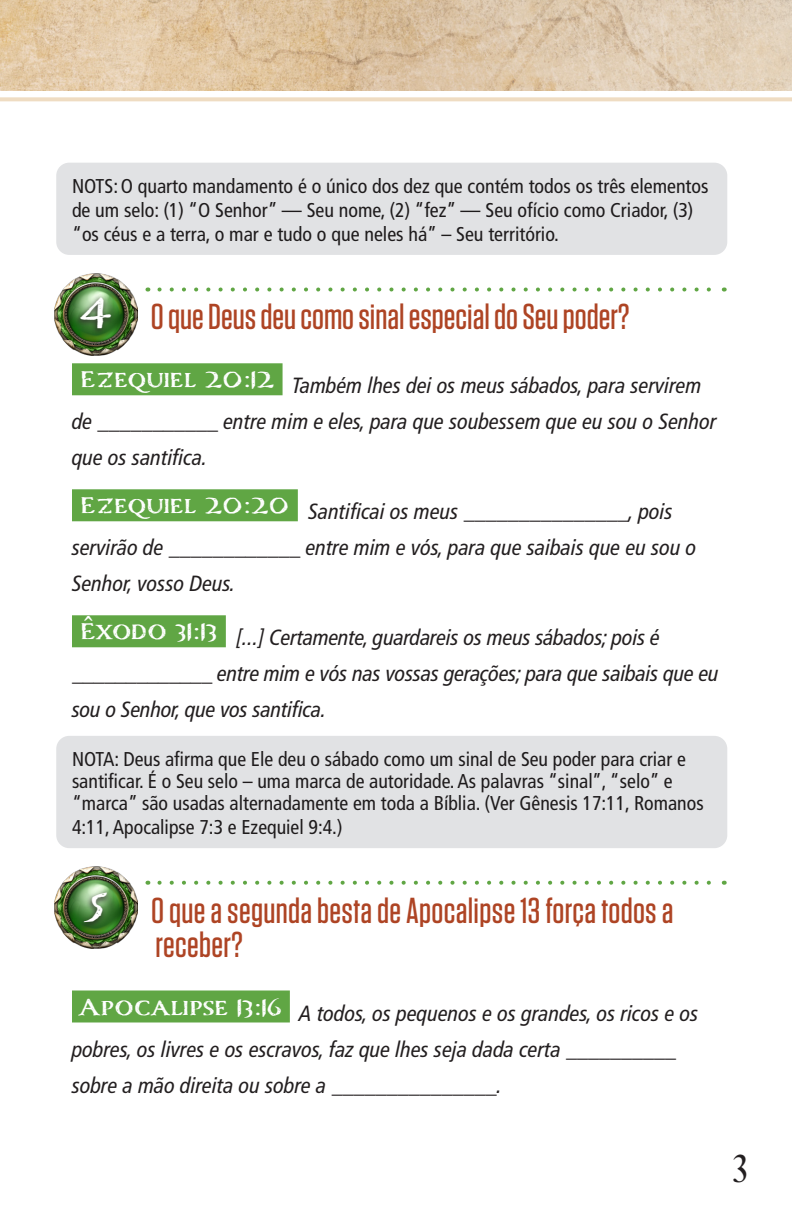
<style>
.page{position:relative;width:792px;height:1224px;background:#fff}
.page>*{position:absolute;margin:0;border:0;box-sizing:border-box;transform-origin:0 0}
.Compass_Numbers{font:700 50px "Carta Marina";color:#fff}
.t1{font:40px "Desire Pro";color:#231f20}
.Questions_1{font:500 36px/34px "Tungsten";color:#ae4424}
.Scripture_with_blanks{font:italic condensed 22px/36px "Frutiger LT Pro";color:#231f20}
.NOTE{font:condensed 20px/24px "Frutiger LT Pro";color:#231f20}
</style>
<div class="page">
<img style="left:0;top:0;width:792px;height:91px">
<svg style="left:0;top:97px;width:792px;height:4px;background:#f0dfc7"></svg>
<div style="left:72px;top:363px;width:211px;height:32px;background:#60a644"></div>
<div style="left:72px;top:489px;width:226px;height:32px;background:#60a644"></div>
<div style="left:72px;top:615px;width:154px;height:32px;background:#60a644"></div>
<div style="left:72px;top:990px;width:218px;height:32px;background:#60a644"></div>
<img style="left:54px;top:273px;width:83px;height:82px">
<div style="left:74px;top:293px;width:41px;height:43px;background:#231f20;opacity:.75"></div>
<img style="left:54px;top:866px;width:83px;height:82px">
<div style="left:77px;top:889px;width:35px;height:41px;background:#231f20;opacity:.75"></div>
<div style="left:56px;top:163px;width:671px;height:92px;background:#e1e2e4;border-radius:13px"></div>
<svg style="left:159px;top:288px;width:552px;height:4px"></svg>
<div style="left:56px;top:736px;width:671px;height:112px;background:#e1e2e4;border-radius:13px"></div>
<svg style="left:159px;top:881px;width:552px;height:4px"></svg>
<p class="NOTE" style="left:72px;top:174px;width:638px">NOTS: O quarto mandamento é o único dos dez que contém todos os três elementos de um selo: (1) “O Senhor” — Seu nome, (2) “fez” — Seu ofício como Criador, (3) “os céus e a terra, o mar e tudo o que neles há” – Seu território.</p>
<p class="Compass_Numbers" style="left:80px;top:283px;width:32px">4</p>
<p class="Questions_1" style="left:151px;top:300px;width:480px">O que Deus deu como sinal especial do Seu poder?</p>
<p class="Scripture_with_blanks" style="left:72px;top:368px;width:646px;text-indent:8px"><sup>Ezequiel</sup> <sup>20:12</sup> Também lhes dei os meus sábados, para servirem de ___________ entre mim e eles, para que soubessem que eu sou o Senhor que os santifica.</p>
<p class="Scripture_with_blanks" style="left:72px;top:494px;width:626px;text-indent:8px"><sup>Ezequiel</sup> <sup>20:20</sup> Santificai os meus _______________, pois servirão de ____________ entre mim e vós, para que saibais que eu sou o<br>Senhor, vosso Deus.</p>
<p class="Scripture_with_blanks" style="left:72px;top:620px;width:648px;text-indent:8px"><sup>Êxodo</sup> <sup>31:13</sup> [...] Certamente, guardareis os meus sábados; pois é _____________ entre mim e vós nas vossas gerações; para que saibais que eu sou o Senhor, que vos santifica.</p>
<p class="NOTE" style="left:72px;top:748px;width:633px;line-height:22px">NOTA: Deus afirma que Ele deu o sábado como um sinal de Seu poder para criar e santificar. É o Seu selo – uma marca de autoridade. As palavras “sinal”, “selo” e “marca” são usadas alternadamente em toda a Bíblia. (Ver Gênesis 17:11, Romanos</p>
<p class="NOTE" style="left:72px;top:815px;width:272px">4:11, Apocalipse 7:3 e Ezequiel 9:4.)</p>
<p class="Compass_Numbers" style="left:84px;top:876px;width:25px">5</p>
<p class="Questions_1" style="left:151px;top:893px;width:524px">O que a segunda besta de Apocalipse 13 força todos a receber?</p>
<p class="Scripture_with_blanks" style="left:72px;top:995px;width:628px"><sup>Apocalipse</sup> <sup>13:16</sup> A todos, os pequenos e os grandes, os ricos e os pobres, os livres e os escravos, faz que lhes seja dada certa __________ sobre a mão direita ou sobre a _______________.</p>
<h2 class="t1" style="left:733px;top:1145px;width:15px">3</h2>
</div>
